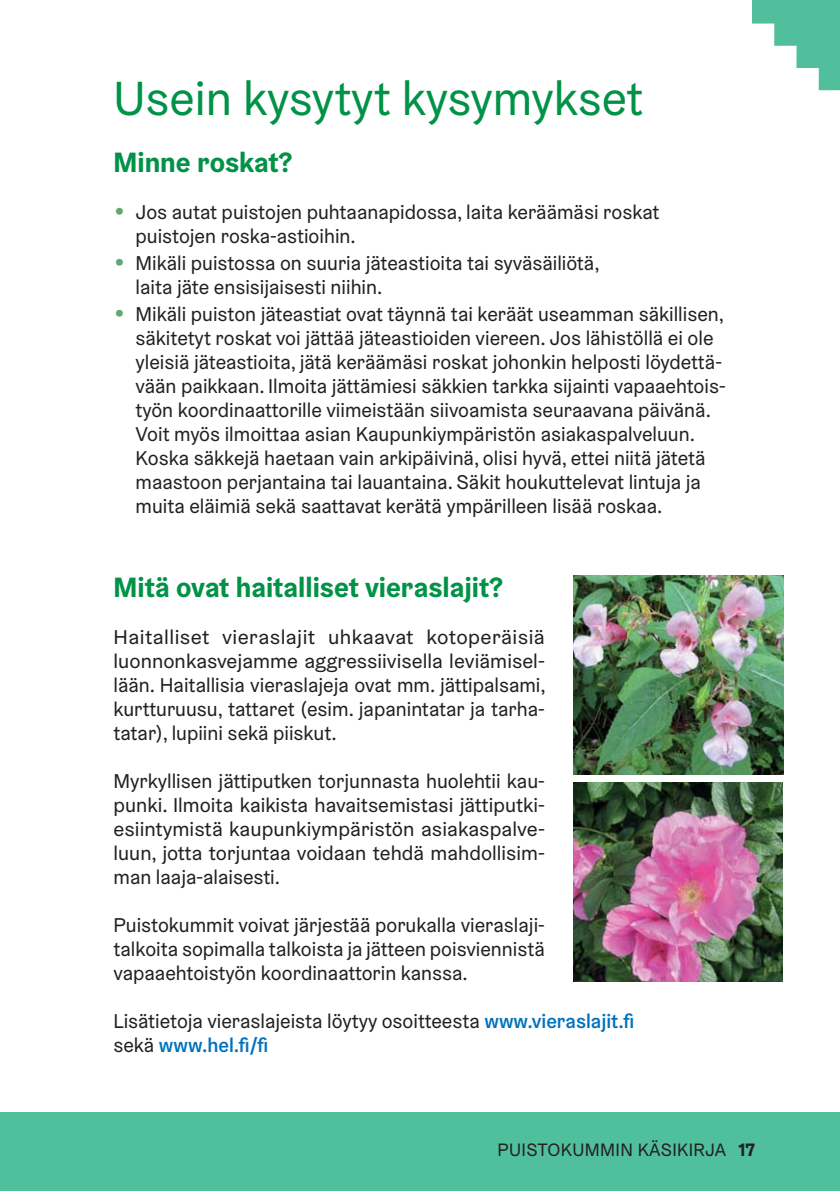
<style>
.page{position:relative;width:840px;height:1191px;background:#fff}
.page>*{position:absolute;margin:0;border:0;box-sizing:border-box;transform-origin:0 0}
.t1{font:48px "Helsinki Grotesk";color:#009247}
.t2{font:700 28px "Helsinki Grotesk";color:#009247}
.t3{font:20px/24px "Helsinki Grotesk";color:#231f20}
.t4{font:20px/24px "Helsinki Grotesk";color:#231f20;text-align:justify;scale:1.05 1}
.t5{font:18px "Helsinki Grotesk";letter-spacing:.02em;color:#231f20}
.s1{font-size:38px;color:#63a871}
.s2{font-weight:500;color:#0072bc}
.s3{font-weight:700}
</style>
<div class="page">
<div style="left:0;top:1112px;width:839px;height:79px;background:#50bf9c"></div>
<svg style="left:752px;top:0;width:87px;height:91px"></svg>
<img style="left:573px;top:575px;width:209px;height:199px">
<img style="left:573px;top:782px;width:209px;height:199px">
<h1 class="t1" style="left:113px;top:81px;width:531px">Usein kysytyt kysymykset</h1>
<h2 class="t2" style="left:113px;top:152px;width:180px">Minne roskat?</h2>
<p class="t3" style="left:135px;top:202px;width:525px;text-indent:-22px"><span class="s1">•</span> Jos autat puistojen puhtaanapidossa, laita keräämäsi roskat puistojen roska-astioihin.</p>
<p class="t3" style="left:135px;top:253px;width:465px;text-indent:-22px"><span class="s1">•</span> Mikäli puistossa on suuria jäteastioita tai syväsäiliötä, laita jäte ensisijaisesti niihin.</p>
<p class="t3" style="left:135px;top:304px;width:591px;text-indent:-22px"><span class="s1">•</span> Mikäli puiston jäteastiat ovat täynnä tai keräät useamman säkillisen, säkitetyt roskat voi jättää jäteastioiden viereen. Jos lähistöllä ei ole yleisiä jäteastioita, jätä keräämäsi roskat johonkin helposti löydettä&shy;vään paikkaan. Ilmoita jättämiesi säkkien tarkka sijainti vapaaehtois&shy;työn koordinaattorille viimeistään siivoamista seuraavana päivänä.<br>Voit myös ilmoittaa asian Kaupunkiympäristön asiakaspalveluun.<br>Koska säkkejä haetaan vain arkipäivinä, olisi hyvä, ettei niitä jätetä maastoon perjantaina tai lauantaina. Säkit houkuttelevat lintuja ja muita eläimiä sekä saattavat kerätä ympärilleen lisää roskaa.</p>
<h2 class="t2" style="left:113px;top:577px;width:391px">Mitä ovat haitalliset vieraslajit?</h2>
<p class="t4" style="left:113px;top:627px;width:413px">Haitalliset vieraslajit uhkaavat kotoperäisiä luonnonkasvejamme aggressiivisella leviämisel&shy;lään. Haitallisia vieraslajeja ovat mm. jättipalsami, kurtturuusu, tattaret (esim. japanintatar ja tarha&shy;tatar), lupiini sekä piiskut.</p>
<p class="t3" style="left:113px;top:771px;width:432px;text-align:justify">Myrkyllisen jättiputken torjunnasta huolehtii kau&shy;punki. Ilmoita kaikista havaitsemistasi jättiputki&shy;esiintymistä kaupunkiympäristön asiakaspalve&shy;luun, jotta torjuntaa voidaan tehdä mahdollisim&shy;man laaja-alaisesti.</p>
<p class="t3" style="left:113px;top:915px;width:432px;text-align:justify">Puistokummit voivat järjestää porukalla vieraslaji&shy;talkoita sopimalla talkoista ja jätteen poisviennistä vapaaehtoistyön koordinaattorin kanssa.</p>
<p class="t3" style="left:113px;top:1011px;width:522px">Lisätietoja vieraslajeista löytyy osoitteesta <span class="s2">www.vieraslajit.fi </span>sekä <span class="s2">www.hel.fi/fi</span></p>
<p class="t5" style="left:497px;top:1143px;width:259px">PUISTOKUMMIN KÄSIKIRJA <span class="s3">17</span></p>
</div>
